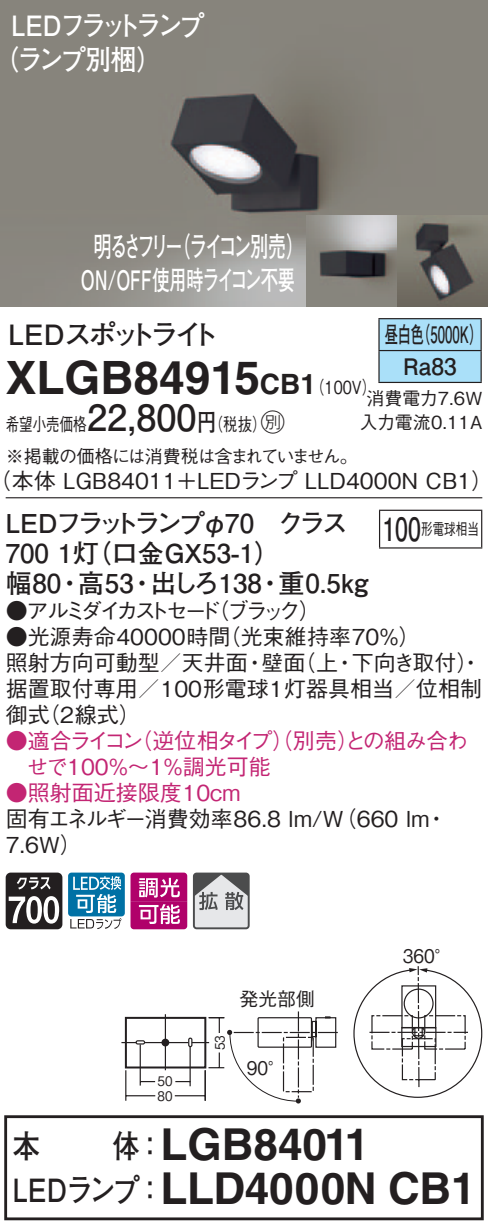
<style>
.page{position:relative;width:488px;height:1229px;background:#fff}
.page>*{position:absolute;margin:0;border:0;box-sizing:border-box;transform-origin:0 0}
.t1{font:700 46px "Helvetica LT Std";color:#231f20}
.t2{font:700 44px "Helvetica LT Std";letter-spacing:-.01em;color:#231f20}
.t3{font:700 36px "Futo Go B101 Pro";color:#231f20}
.t4{font:700 32px "Futo Go B101 Pro";color:#231f20;scale:.85 1}
.t5{font:700 32px "Futo Go B101 Pro";color:#231f20;scale:.72 1}
.t6{font:700 28px/34px "Futo Go B101 Pro";letter-spacing:-.12em;color:#fff;scale:.9 1}
.t7{font:700 28px "Futo Go B101 Pro";letter-spacing:-.145em;color:#fff;scale:.64 1}
.t8{font:700 28px "Futo Go B101 Pro";letter-spacing:-.155em;color:#231f20}
.t9{font:700 28px "Helvetica LT Std";color:#231f20}
.t10{font:700 26.8px "Futo Go B101 Pro";letter-spacing:-.005em;color:#fff;scale:.64 1}
.t11{font:700 26px "Futo Go B101 Pro";color:#231f20}
.t12{font:700 26px "Futo Go B101 Pro";letter-spacing:-.135em;color:#231f20}
.t13{font:24px "Ford Classification 1";color:#231f20}
.t14{font:700 22.8px/32px "Futo Go B101 Pro";color:#231f20;scale:.58 1}
.t15{font:500 22px/26px "Gothic BBB Pro";color:#231f20}
.t16{font:500 22px/26px "Gothic BBB Pro";letter-spacing:-.135em;color:#231f20}
.t17{font:500 22px/26px "Gothic BBB Pro";letter-spacing:-.02em;color:#c32573}
.t18{font:500 22px "Gothic BBB Pro";letter-spacing:-.045em;color:#c32573}
.t19{font:500 22px "Gothic BBB Pro";color:#c32573}
.t20{font:500 18.8px "Gothic BBB Pro";color:#231f20;scale:.9 1}
.t21{font:500 18.8px "Gothic BBB Pro";color:#231f20}
.t22{font:500 18px/31.6px "Gothic BBB Pro";letter-spacing:-.04em;color:#231f20;scale:.75 1}
.t23{font:500 18px/24px "Gothic BBB Pro";color:#231f20;text-align:center}
.t24{font:500 18px "Gothic BBB Pro";color:#231f20;scale:.8 1}
.t25{font:500 16px "Gothic BBB Pro";color:#231f20;scale:.72 1}
.t26{font:500 13.2px/15.2px "Gothic BBB Pro";color:#231f20;scale:.9 1}
.s1{font-family:"Gothic BBB Pro";font-weight:500;font-size:18px}
.s2{font-family:"Helvetica LT Std";font-weight:700;font-size:28px}
.s3{font-family:"Futo Go B101 Pro";font-weight:700;font-size:24px}
</style>
<div class="page">
<div style="left:135px;top:1040px;width:10px;height:4px;border:1px solid #231f20;border-radius:2px"></div>
<hr style="left:165px;top:1014px;width:1px;height:56px;background:#231f20">
<svg style="left:121px;top:1042px;width:15px;height:1px"></svg>
<hr style="left:145px;top:1042px;width:43px;height:1px;background:#231f20">
<div style="left:161px;top:1039px;width:8px;height:7px;background:#231f20;border-radius:50%"></div>
<hr style="left:125px;top:1070px;width:1px;height:31px;background:#231f20">
<hr style="left:139px;top:1044px;width:2px;height:41px;background:#231f20">
<svg style="left:141px;top:1081px;width:14px;height:1px"></svg>
<svg style="left:126px;top:1095px;width:29px;height:1px"></svg>
<div style="left:125px;top:1017px;width:81px;height:51px;border:2px solid #231f20"></div>
<svg style="left:175px;top:966px;width:307px;height:137px"></svg>
<img style="left:0;top:0;width:488px;height:306px">
<img style="left:306px;top:215px;width:182px;height:91px">
<svg style="left:6px;top:872px;width:56px;height:57px"></svg>
<div style="left:68px;top:872px;width:57px;height:44px;background:#0071a5;border-radius:3px"></div>
<svg style="left:70px;top:876px;width:51px;height:53px"></svg>
<svg style="left:130px;top:872px;width:57px;height:57px;background:#c33f8e"></svg>
<svg style="left:196px;top:875px;width:50px;height:51px;background:#b4b5b6"></svg>
<div style="left:193px;top:872px;width:56px;height:57px;border:2px solid #4b4c4d;border-radius:3px"></div>
<hr style="left:6px;top:497px;width:476px;height:1px;background:#231f20">
<svg style="left:379px;top:319px;width:101px;height:63px;background:#a7dcf5"></svg>
<hr style="left:378px;top:318px;width:103px;height:1px;background:#231f20">
<hr style="left:378px;top:319px;width:1px;height:31px;background:#231f20">
<hr style="left:480px;top:319px;width:1px;height:31px;background:#231f20">
<hr style="left:378px;top:350px;width:103px;height:1px;background:#231f20">
<hr style="left:378px;top:351px;width:1px;height:31px;background:#231f20">
<hr style="left:480px;top:351px;width:1px;height:31px;background:#231f20">
<hr style="left:378px;top:382px;width:103px;height:1px;background:#231f20">
<hr style="left:379px;top:511px;width:1px;height:36px;background:#231f20">
<hr style="left:379px;top:510px;width:103px;height:1px;background:#231f20">
<hr style="left:481px;top:511px;width:1px;height:36px;background:#231f20">
<hr style="left:379px;top:547px;width:103px;height:2px;background:#231f20">
<div style="left:4px;top:1115px;width:479px;height:105px;border:3px solid #231f20"></div>
<p class="t6" style="left:-7px;top:5px;width:237px;text-indent:18px">LEDフラットランプ（ランプ別梱(</p>
<p class="t7" style="left:172px;top:224px;width:208px">（ライコン別売(</p>
<p class="t7" style="left:94px;top:224px;width:141px">明るさフリー</p>
<p class="t10" style="left:81px;top:258px;width:336px">ON/OFF使用時ライコン不要</p>
<p class="t8" style="left:9px;top:312px;width:212px">LEDスポットライト</p>
<p class="t14" style="left:417px;top:316px;width:115px">（5000 (K</p>
<p class="t14" style="left:403px;top:316px;width:94px;text-indent:-19px">昼白色<br>Ra83</p>
<h1 class="t1" style="left:6px;top:349px;width:256px">XLGB84915</h1>
<p class="t13" style="left:252px;top:410px;width:34px">C<span class="s1">）</span></p>
<p class="t9" style="left:260px;top:367px;width:42px">CB</p>
<p class="t24" style="left:300px;top:372px;width:96px">（<span class="s2">1</span> 100 (V</p>
<p class="t23" style="left:359px;top:384px;width:124px">消費電力7.6W入力電流0.11A</p>
<h3 class="t3" style="left:87px;top:389px;width:111px">22,800</h3>
<p class="t24" style="left:197px;top:410px;width:70px">（<span class="s3">円</span>税抜</p>
<p class="t22" style="left:6px;top:406px;width:471px">希望小売価格<br>※掲載の価格には消費税は含まれていません。</p>
<p class="t15" style="left:-10px;top:465px;width:504px">（本体 LGB84011＋LEDランプ LLD4000N CB1(</p>
<p class="t11" style="left:278px;top:502px;width:71px">クラス</p>
<p class="t12" style="left:6px;top:502px;width:250px">LEDフラットランプφ70</p>
<p class="t11" style="left:6px;top:532px;width:276px">700 （灯1 口金GX53-1(</p>
<h3 class="t5" style="left:382px;top:504px;width:55px">100</h3>
<p class="t25" style="left:421px;top:516px;width:82px">形電球相当</p>
<p class="t11" style="left:6px;top:562px;width:57px">幅80</p>
<p class="t11" style="left:78px;top:562px;width:57px">高53</p>
<p class="t11" style="left:57px;top:562px;width:28px">・</p>
<p class="t11" style="left:129px;top:562px;width:27px">・</p>
<p class="t11" style="left:278px;top:562px;width:91px">重0.5kg</p>
<p class="t11" style="left:150px;top:562px;width:113px">出しろ138</p>
<p class="t11" style="left:257px;top:562px;width:27px">・</p>
<p class="t15" style="left:207px;top:595px;width:115px">（ブラック(</p>
<p class="t16" style="left:219px;top:595px;width:203px;text-indent:-213px">●アルミダイカストセード<br>（光束維持率70％(</p>
<p class="t15" style="left:6px;top:621px;width:226px">●光源寿命40000時間</p>
<p class="t15" style="left:294px;top:647px;width:45px">（上</p>
<p class="t15" style="left:351px;top:647px;width:132px">下向き取付・(</p>
<p class="t15" style="left:6px;top:647px;width:243px">照射方向可動型／天井面</p>
<p class="t15" style="left:6px;top:673px;width:478px">据置取付専用／100形電球1灯器具相当／位相制</p>
<p class="t15" style="left:38px;top:699px;width:104px">（2線式(</p>
<p class="t15" style="left:261px;top:647px;width:45px">壁面</p>
<p class="t15" style="left:243px;top:647px;width:23px">・</p>
<p class="t15" style="left:334px;top:647px;width:23px">・</p>
<p class="t15" style="left:6px;top:699px;width:46px">御式</p>
<p class="t18" style="left:130px;top:723px;width:339px">（逆位相タイプ（）別売との組み合わ</p>
<p class="t19" style="left:337px;top:723px;width:23px">）</p>
<p class="t17" style="left:27px;top:725px;width:246px;text-indent:-21px">●適合ライコン<br>せで100％～1％調光可能</p>
<p class="t19" style="left:6px;top:775px;width:236px">●照射面近接限度10cm</p>
<p class="t15" style="left:6px;top:803px;width:425px">固有エネルギー消費効率86.8 lm （W/ 660 lm<br>7.6W(</p>
<p class="t15" style="left:425px;top:803px;width:23px">・</p>
<h3 class="t4" style="left:13px;top:1120px;width:34px">本</h3>
<p class="t26" style="left:157px;top:1072px;width:18px">50<br>80</p>
<p class="t26" style="left:210px;top:1050px;width:18px;rotate:-90deg">53</p>
<p class="t21" style="left:239px;top:984px;width:77px">発光部側</p>
<p class="t20" style="left:247px;top:1053px;width:44px">90°</p>
<h3 class="t4" style="left:113px;top:1120px;width:62px">体：</h3>
<h2 class="t2" style="left:160px;top:1118px;width:210px">LGB84011</h2>
<p class="t20" style="left:402px;top:941px;width:56px">360°</p>
<h3 class="t4" style="left:13px;top:1164px;width:179px">LEDランプ：</h3>
<h2 class="t2" style="left:160px;top:1162px;width:316px">LLD4000N CB1</h2>
</div>
